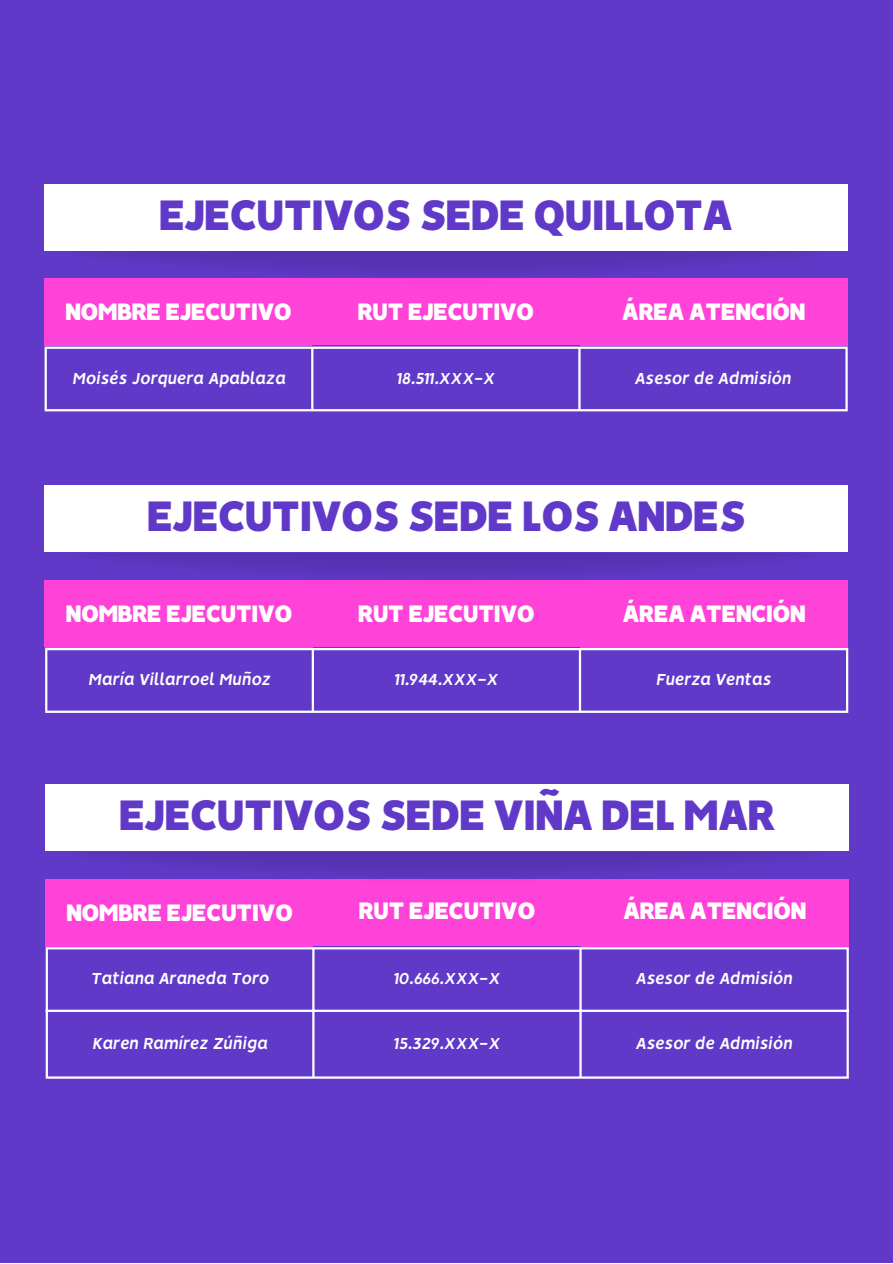
<style>
.page{position:relative;width:893px;height:1264px;background:#fff}
.page>*{position:absolute;margin:0;border:0;box-sizing:border-box;transform-origin:0 0}
.t1{font:900 48.15px "Vision";letter-spacing:-.075em;color:#6139c8}
.t2{font:900 26.85px "Vision";letter-spacing:-.075em;color:#fff}
.t3{font:italic 700 18px "Vision";color:#fff}
</style>
<div class="page">
<div style="left:0;top:0;width:892px;height:1262px;background:#6139c8"></div>
<hr style="left:45px;top:349px;width:2px;height:60px;background:#fff">
<hr style="left:311px;top:349px;width:2px;height:60px;background:#fff">
<hr style="left:578px;top:349px;width:2px;height:60px;background:#fff">
<hr style="left:845px;top:349px;width:2px;height:60px;background:#fff">
<hr style="left:45px;top:346px;width:802px;height:3px;background:#fff">
<hr style="left:45px;top:409px;width:802px;height:2px;background:#fff">
<div style="left:44px;top:278px;width:803px;height:67px;background:#ff42d8"></div>
<div style="left:44px;top:312px;width:268px;height:34px;background:#ff42d8"></div>
<div style="left:580px;top:312px;width:267px;height:34px;background:#ff42d8"></div>
<div style="left:44px;top:184px;width:803px;height:67px;background:#fff"></div>
<hr style="left:45px;top:650px;width:2px;height:60px;background:#fff">
<hr style="left:312px;top:650px;width:2px;height:60px;background:#fff">
<hr style="left:579px;top:650px;width:2px;height:60px;background:#fff">
<hr style="left:845px;top:650px;width:3px;height:60px;background:#fff">
<hr style="left:45px;top:648px;width:803px;height:2px;background:#fff">
<hr style="left:45px;top:710px;width:803px;height:3px;background:#fff">
<div style="left:45px;top:580px;width:803px;height:67px;background:#ff42d8"></div>
<div style="left:45px;top:485px;width:803px;height:67px;background:#fff"></div>
<hr style="left:46px;top:949px;width:2px;height:127px;background:#fff">
<hr style="left:312px;top:949px;width:2px;height:127px;background:#fff">
<hr style="left:579px;top:949px;width:2px;height:127px;background:#fff">
<hr style="left:846px;top:949px;width:2px;height:127px;background:#fff">
<hr style="left:46px;top:947px;width:802px;height:2px;background:#fff">
<hr style="left:46px;top:1009px;width:802px;height:2px;background:#fff">
<hr style="left:46px;top:1076px;width:802px;height:2px;background:#fff">
<div style="left:45px;top:879px;width:803px;height:67px;background:#ff42d8"></div>
<div style="left:45px;top:784px;width:803px;height:67px;background:#fff"></div>
<h1 class="t1" style="left:157px;top:196px;width:578px">EJECUTIVOS SEDE QUILLOTA</h1>
<h2 class="t2" style="left:64px;top:301px;width:230px">NOMBRE EJECUTIVO</h2>
<h2 class="t2" style="left:357px;top:301px;width:180px">RUT EJECUTIVO</h2>
<h2 class="t2" style="left:621px;top:301px;width:186px">ÁREA ATENCIÓN</h2>
<p class="t3" style="left:72px;top:371px;width:215px">Moisés Jorquera Apablaza</p>
<p class="t3" style="left:396px;top:371px;width:100px">18.511.XXX-X</p>
<p class="t3" style="left:634px;top:371px;width:158px">Asesor de Admisión</p>
<h1 class="t1" style="left:146px;top:497px;width:603px">EJECUTIVOS SEDE LOS ANDES</h1>
<h2 class="t2" style="left:65px;top:603px;width:230px">NOMBRE EJECUTIVO</h2>
<h2 class="t2" style="left:357px;top:603px;width:180px">RUT EJECUTIVO</h2>
<h2 class="t2" style="left:621px;top:603px;width:186px">ÁREA ATENCIÓN</h2>
<p class="t3" style="left:88px;top:672px;width:184px">María Villarroel Muñoz</p>
<p class="t3" style="left:394px;top:672px;width:105px">11.944.XXX-X</p>
<p class="t3" style="left:656px;top:672px;width:117px">Fuerza Ventas</p>
<h1 class="t1" style="left:118px;top:796px;width:660px">EJECUTIVOS SEDE VIÑA DEL MAR</h1>
<h2 class="t2" style="left:65px;top:901px;width:230px">NOMBRE EJECUTIVO</h2>
<h2 class="t2" style="left:358px;top:900px;width:180px">RUT EJECUTIVO</h2>
<h2 class="t2" style="left:622px;top:900px;width:186px">ÁREA ATENCIÓN</h2>
<p class="t3" style="left:91px;top:971px;width:180px">Tatiana Araneda Toro</p>
<p class="t3" style="left:393px;top:971px;width:108px">10.666.XXX-X</p>
<p class="t3" style="left:636px;top:971px;width:158px">Asesor de Admisión</p>
<p class="t3" style="left:92px;top:1036px;width:177px">Karen Ramírez Zúñiga</p>
<p class="t3" style="left:394px;top:1036px;width:108px">15.329.XXX-X</p>
<p class="t3" style="left:636px;top:1036px;width:158px">Asesor de Admisión</p>
</div>
